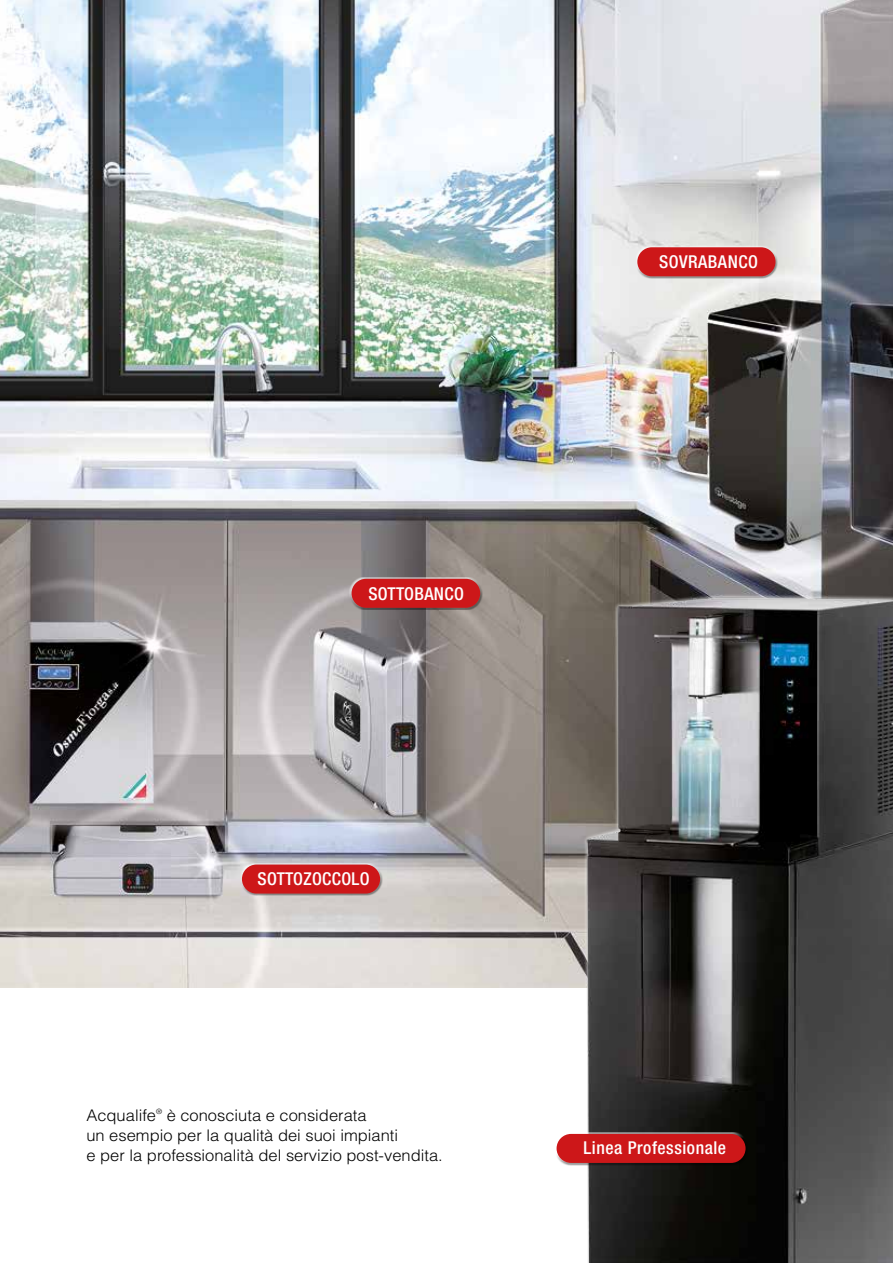
<style>
.page{position:relative;width:893px;height:1263px;background:#fff}
.page>*{position:absolute;margin:0;border:0;box-sizing:border-box;transform-origin:0 0}
.t1{font:500 condensed 17.7px "Helvetica Neue LT Std";letter-spacing:.03em;color:#fff}
.t2{font:300 16.05px/19.8px "Helvetica LT Std";color:#000}
.t3{font:300 7.2px "Helvetica LT Std";color:#000}
</style>
<div class="page">
<img style="left:0;top:0;width:893px;height:987px">
<div style="left:350px;top:577px;width:131px;height:23px;background:#fff;opacity:.75"></div>
<div style="left:350px;top:584px;width:133px;height:26px;background:#000;opacity:.39"></div>
<div style="left:352px;top:579px;width:128px;height:29px;background:#cd1719;border-radius:15px"></div>
<div style="left:240px;top:863px;width:141px;height:23px;background:#fff;opacity:.75"></div>
<div style="left:241px;top:869px;width:142px;height:27px;background:#000;opacity:.39"></div>
<div style="left:242px;top:864px;width:138px;height:29px;background:#cd1719;border-radius:15px"></div>
<div style="left:636px;top:246px;width:140px;height:23px;background:#fff;opacity:.75"></div>
<div style="left:636px;top:252px;width:142px;height:27px;background:#000;opacity:.39"></div>
<div style="left:637px;top:247px;width:138px;height:29px;background:#cd1719;border-radius:15px"></div>
<img style="left:537px;top:548px;width:356px;height:715px">
<div style="left:555px;top:1132px;width:191px;height:23px;background:#fff;opacity:.75"></div>
<div style="left:555px;top:1139px;width:193px;height:26px;background:#000;opacity:.39"></div>
<div style="left:557px;top:1134px;width:188px;height:29px;background:#cd1719;border-radius:15px"></div>
<p class="t1" style="left:659px;top:251px;width:100px">SOVRABANCO</p>
<p class="t1" style="left:368px;top:583px;width:97px">SOTTOBANCO</p>
<p class="t1" style="left:257px;top:868px;width:114px">SOTTOZOCCOLO</p>
<p class="t2" style="left:86px;top:1105px;width:71px">Acqualife</p>
<p class="t3" style="left:156px;top:1107px;width:7px">®</p>
<p class="t2" style="left:86px;top:1105px;width:358px;text-indent:80px">è conosciuta e considerata<br>un esempio per la qualità dei suoi impianti<br>e per la professionalità del servizio post-vendita.</p>
<p class="t1" style="left:584px;top:1137px;width:144px">Linea Professionale</p>
</div>
